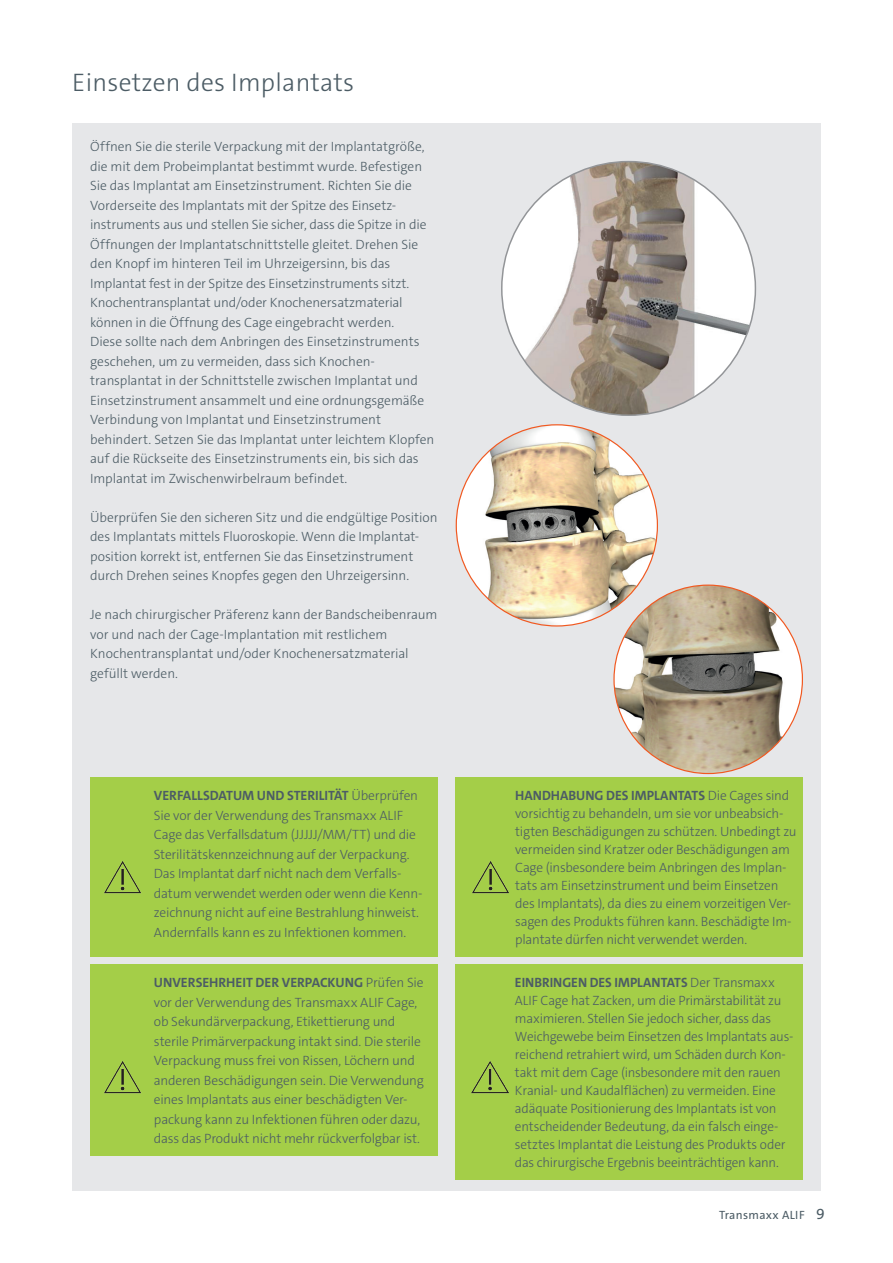
<style>
.page{position:relative;width:893px;height:1263px;background:#fff}
.page>*{position:absolute;margin:0;border:0;box-sizing:border-box;transform-origin:0 0}
.t1{font:300 25.5px "The Sans C4 s";letter-spacing:.01em;color:#4c5c65}
.t2{font:300 13.5px/19.5px "The Sans C4 s";letter-spacing:-.01em;color:#4c5c65}
.t3{font:12px "The Sans C4 s";letter-spacing:.03em;color:#4c5c65}
.s1{font-weight:700}
.s2{font-size:15px}
</style>
<div class="page">
<div style="left:72px;top:123px;width:749px;height:1068px;background:#e6e7e9"></div>
<div style="left:90px;top:964px;width:348px;height:192px;background:#a4ce48"></div>
<div style="left:90px;top:777px;width:348px;height:180px;background:#a4ce48"></div>
<img style="left:456px;top:425px;width:201px;height:201px;border-radius:100px">
<img style="left:614px;top:585px;width:188px;height:188px;border-radius:94px">
<img style="left:502px;top:162px;width:253px;height:253px;border-radius:127px">
<img style="left:104px;top:861px;width:37px;height:33px">
<img style="left:104px;top:1061px;width:37px;height:33px">
<div style="left:455px;top:964px;width:348px;height:216px;background:#a4ce48"></div>
<img style="left:471px;top:1061px;width:38px;height:33px">
<div style="left:456px;top:777px;width:347px;height:180px;background:#a4ce48"></div>
<img style="left:472px;top:861px;width:37px;height:33px">
<h1 class="t1" style="left:72px;top:66px;width:283px">Einsetzen des Implantats</h1>
<p class="t2" style="left:90px;top:137px;width:346px">Öffnen Sie die sterile Verpackung mit der Implantatgröße, die mit dem Probeimplantat bestimmt wurde. Befestigen Sie das Implantat am Einsetzinstrument. Richten Sie die Vorderseite des Implantats mit der Spitze des Einsetz&shy;instruments aus und stellen Sie sicher, dass die Spitze in die Öffnungen der Implantatschnittstelle gleitet. Drehen Sie den Knopf im hinteren Teil im Uhrzeigersinn, bis das Implantat fest in der Spitze des Einsetzinstruments sitzt.<br>Knochentransplantat und/oder Knochenersatzmaterial können in die Öffnung des Cage eingebracht werden.<br>Diese sollte nach dem Anbringen des Einsetzinstruments geschehen, um zu vermeiden, dass sich Knochen&shy;transplantat in der Schnittstelle zwischen Implantat und Einsetzinstrument ansammelt und eine ordnungsgemäße Verbindung von Implantat und Einsetzinstrument behindert. Setzen Sie das Implantat unter leichtem Klopfen auf die Rückseite des Einsetzinstruments ein, bis sich das Implantat im Zwischenwirbelraum befindet.</p>
<p class="t2" style="left:90px;top:507px;width:349px">Überprüfen Sie den sicheren Sitz und die endgültige Position des Implantats mittels Fluoroskopie. Wenn die Implantat&shy;position korrekt ist, entfernen Sie das Einsetzinstrument durch Drehen seines Knopfes gegen den Uhrzeigersinn.</p>
<p class="t2" style="left:90px;top:605px;width:349px">Je nach chirurgischer Präferenz kann der Bandscheibenraum vor und nach der Cage-Implantation mit restlichem Knochentransplantat und/oder Knochenersatzmaterial gefüllt werden.</p>
<p class="t2" style="left:154px;top:786px;width:269px"><span class="s1">VERFALLSDATUM UND STERILITÄT</span> Überprüfen Sie vor der Verwendung des Transmaxx ALIF Cage das Verfallsdatum (JJJJJ/MM/TT) und die Sterilitätskennzeichnung auf der Verpackung.<br>Das Implantat darf nicht nach dem Verfalls&shy;datum verwendet werden oder wenn die Kenn&shy;zeichnung nicht auf eine Bestrahlung hinweist.<br>Andernfalls kann es zu Infektionen kommen.</p>
<p class="t2" style="left:154px;top:973px;width:271px"><span class="s1">UNVERSEHRHEIT DER VERPACKUNG</span> Prüfen Sie vor der Verwendung des Transmaxx ALIF Cage, ob Sekundärverpackung, Etikettierung und sterile Primärverpackung intakt sind. Die sterile Verpackung muss frei von Rissen, Löchern und anderen Beschädigungen sein. Die Verwendung eines Implantats aus einer beschädigten Ver&shy;packung kann zu Infektionen führen oder dazu, dass das Produkt nicht mehr rückverfolgbar ist.</p>
<p class="t2" style="left:515px;top:787px;width:283px;line-height:18px"><span class="s1">HANDHABUNG DES IMPLANTATS</span> Die Cages sind vorsichtig zu behandeln, um sie vor unbeabsich&shy;tigten Beschädigungen zu schützen. Unbedingt zu vermeiden sind Kratzer oder Beschädigungen am Cage (insbesondere beim Anbringen des Implan&shy;tats am Einsetzinstrument und beim Einsetzen des Implantats), da dies zu einem vorzeitigen Ver&shy;sagen des Produkts führen kann. Beschädigte Im&shy;plantate dürfen nicht verwendet werden.</p>
<p class="t2" style="left:515px;top:974px;width:279px;line-height:18px"><span class="s1">EINBRINGEN DES IMPLANTATS</span> Der Transmaxx ALIF Cage hat Zacken, um die Primärstabilität zu maximieren. Stellen Sie jedoch sicher, dass das Weichgewebe beim Einsetzen des Implantats aus&shy;reichend retrahiert wird, um Schäden durch Kon&shy;takt mit dem Cage (insbesondere mit den rauen Kranial- und Kaudalflächen) zu vermeiden. Eine adäquate Positionierung des Implantats ist von entscheidender Bedeutung, da ein falsch einge&shy;setztes Implantat die Leistung des Produkts oder das chirurgische Ergebnis beeinträchtigen kann.</p>
<p class="t3" style="left:719px;top:1207px;width:107px">Transmaxx ALIF <span class="s2">9</span></p>
</div>
